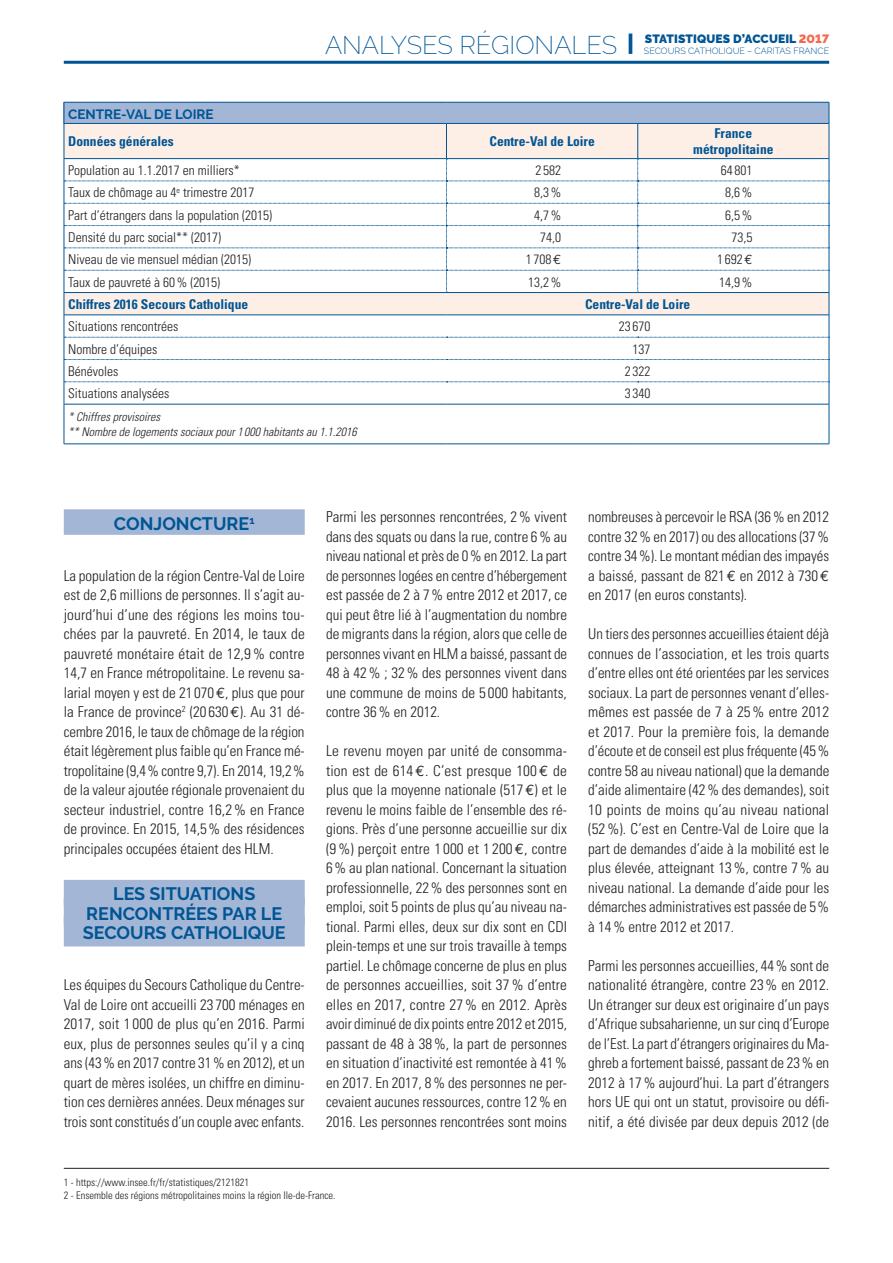
<style>
.page{position:relative;width:893px;height:1263px;background:#fff}
.page>*{position:absolute;margin:0;border:0;box-sizing:border-box;transform-origin:0 0}
.t1{font:200 25.5px "Raleway";color:#005594}
.t2{font:700 18px/19.5px "Raleway";color:#005594;text-align:center}
.t3{font:300 condensed 15px/19.5px "Univers";color:#231f20;text-align:justify}
.t4{font:300 condensed 13.5px "Univers";color:#231f20}
.t5{font:700 condensed 13.5px/16.2px "Univers";color:#005594;text-align:center}
.t6{font:700 13.5px "Raleway";color:#005594}
.t7{font:italic 300 condensed 12px/14.4px "Univers";color:#231f20}
.t8{font:900 12px "Raleway";letter-spacing:.01em;color:#005594}
.t9{font:300 condensed 10.5px/13.5px "Univers";color:#231f20}
.t10{font:300 9px "Raleway";color:#005594}
.s1{font-weight:900;font-size:22.5px}
.s2{color:#f26b50}
.s3{font-family:"Euro Mono";font-weight:400;font-stretch:normal}
</style>
<div class="page">
<hr style="left:64px;top:61px;width:765px;height:3px;background:#005594">
<div style="left:64px;top:509px;width:241px;height:26px;background:#a3b6d6"></div>
<div style="left:64px;top:880px;width:241px;height:25px;background:#a3b6d6"></div>
<div style="left:64px;top:898px;width:241px;height:27px;background:#a3b6d6"></div>
<div style="left:64px;top:916px;width:241px;height:30px;background:#a3b6d6"></div>
<hr style="left:64px;top:1168px;width:765px;height:1px;background:#231f20">
<div style="left:64px;top:102px;width:765px;height:21px;background:#a3b6d6"></div>
<div style="left:65px;top:124px;width:764px;height:34px;background:#fdeee6"></div>
<hr style="left:64px;top:102px;width:382px;height:1px;background:#005594">
<svg style="left:64px;top:102px;width:1px;height:21px"></svg>
<hr style="left:446px;top:102px;width:192px;height:1px;background:#005594">
<hr style="left:638px;top:102px;width:191px;height:1px;background:#005594">
<svg style="left:829px;top:102px;width:1px;height:21px"></svg>
<hr style="left:64px;top:123px;width:382px;height:1px;background:#005594">
<hr style="left:64px;top:124px;width:1px;height:34px;background:#005594">
<hr style="left:446px;top:123px;width:192px;height:1px;background:#005594">
<hr style="left:446px;top:124px;width:1px;height:34px;background:#005594">
<hr style="left:638px;top:123px;width:191px;height:1px;background:#005594">
<hr style="left:637px;top:124px;width:1px;height:34px;background:#005594">
<hr style="left:829px;top:124px;width:1px;height:34px;background:#005594">
<hr style="left:64px;top:158px;width:382px;height:1px;background:#005594">
<hr style="left:446px;top:158px;width:192px;height:1px;background:#005594">
<hr style="left:638px;top:158px;width:191px;height:1px;background:#005594">
<hr style="left:64px;top:404px;width:382px;height:1px;background:#005594">
<hr style="left:64px;top:404px;width:1px;height:40px;background:#005594">
<hr style="left:446px;top:404px;width:192px;height:1px;background:#005594">
<hr style="left:638px;top:404px;width:191px;height:1px;background:#005594">
<hr style="left:829px;top:404px;width:1px;height:40px;background:#005594">
<hr style="left:64px;top:444px;width:382px;height:1px;background:#005594">
<hr style="left:446px;top:444px;width:192px;height:1px;background:#005594">
<hr style="left:638px;top:444px;width:191px;height:1px;background:#005594">
<svg style="left:64px;top:159px;width:766px;height:245px"></svg>
<h1 class="t1" style="left:325px;top:30px;width:311px">ANALYSES RÉGIONALES <span class="s1">|</span></h1>
<p class="t8" style="left:645px;top:32px;width:186px">STATISTIQUES D’ACCUEIL <span class="s2">2017</span></p>
<p class="t10" style="left:644px;top:45px;width:187px">SECOURS CATHOLIQUE – CARITAS FRANCE</p>
<p class="t6" style="left:68px;top:107px;width:147px">CENTRE-VAL DE LOIRE</p>
<p class="t5" style="left:68px;top:133px;width:107px">Données générales</p>
<p class="t5" style="left:489px;top:133px;width:107px">Centre-Val de Loire</p>
<p class="t5" style="left:693px;top:125px;width:82px">France métropolitaine</p>
<p class="t4" style="left:68px;top:162px;width:173px">Population au 1.1.2017 en milliers*</p>
<p class="t4" style="left:536px;top:162px;width:27px">2 582</p>
<p class="t4" style="left:721px;top:162px;width:33px">64 801</p>
<p class="t4" style="left:68px;top:184px;width:188px">Taux de chômage au 4<sup>e</sup> trimestre 2017</p>
<p class="t4" style="left:534px;top:184px;width:29px">8,3%</p>
<p class="t4" style="left:725px;top:184px;width:29px">8,6%</p>
<p class="t4" style="left:68px;top:207px;width:205px">Part d’étrangers dans la population (2015)</p>
<p class="t4" style="left:534px;top:207px;width:29px">4,7%</p>
<p class="t4" style="left:725px;top:207px;width:29px">6,5%</p>
<p class="t4" style="left:68px;top:229px;width:154px">Densité du parc social** (2017)</p>
<p class="t4" style="left:540px;top:229px;width:22px">74,0</p>
<p class="t4" style="left:731px;top:229px;width:22px">73,5</p>
<p class="t4" style="left:68px;top:251px;width:184px">Niveau de vie mensuel médian (2015)</p>
<p class="t4" style="left:526px;top:251px;width:37px">1708<span class="s3">€</span></p>
<p class="t4" style="left:717px;top:251px;width:37px">1692<span class="s3">€</span></p>
<p class="t4" style="left:68px;top:274px;width:154px">Taux de pauvreté à 60% (2015)</p>
<p class="t4" style="left:528px;top:274px;width:35px">13,2%</p>
<p class="t4" style="left:719px;top:274px;width:35px">14,9%</p>
<p class="t5" style="left:68px;top:296px;width:181px">Chiffres 2016 Secours Catholique</p>
<p class="t5" style="left:585px;top:296px;width:107px">Centre-Val de Loire</p>
<p class="t4" style="left:68px;top:318px;width:112px">Situations rencontrées</p>
<p class="t4" style="left:619px;top:318px;width:33px">23 670</p>
<p class="t4" style="left:68px;top:341px;width:91px">Nombre d’équipes</p>
<p class="t4" style="left:632px;top:341px;width:19px">137</p>
<p class="t4" style="left:68px;top:363px;width:52px">Bénévoles</p>
<p class="t4" style="left:625px;top:363px;width:27px">2 322</p>
<p class="t4" style="left:68px;top:385px;width:103px">Situations analysées</p>
<p class="t4" style="left:625px;top:385px;width:27px">3 340</p>
<p class="t7" style="left:68px;top:410px;width:290px">* Chiffres provisoires<br>** Nombre de logements sociaux pour 1 000 habitants au 1.1.2016</p>
<p class="t2" style="left:114px;top:514px;width:142px">CONJONCTURE<sup>1</sup></p>
<p class="t3" style="left:64px;top:565px;width:243px">La population de la région Centre-Val de Loire est de 2,6 millions de personnes. Il s’agit au&shy;jourd’hui d’une des régions les moins tou&shy;chées par la pauvreté. En 2014, le taux de pauvreté monétaire était de 12,9% contre 14,7 en France métropolitaine. Le revenu sa&shy;larial moyen y est de 21 070<span class="s3">€</span>, plus que pour la France de province<sup>2</sup> (20 630<span class="s3">€</span>). Au 31 dé&shy;cembre 2016, le taux de chômage de la région était légèrement plus faible qu’en France mé&shy;tropolitaine (9,4% contre 9,7). En 2014, 19,2% de la valeur ajoutée régionale provenaient du secteur industriel, contre 16,2% en France de province. En 2015, 14,5% des résidences principales occupées étaient des HLM.</p>
<p class="t2" style="left:83px;top:884px;width:204px">LES SITUATIONS<br>RENCONTRÉES PAR LE<br>SECOURS CATHOLIQUE</p>
<p class="t3" style="left:64px;top:975px;width:242px">Les équipes du Secours Catholique du Centre-Val de Loire ont accueilli 23 700 ménages en 2017, soit 1 000 de plus qu’en 2016. Parmi eux, plus de personnes seules qu’il y a cinq ans (43% en 2017 contre 31% en 2012), et un quart de mères isolées, un chiffre en diminu&shy;tion ces dernières années. Deux ménages sur trois sont constitués d’un couple avec enfants.</p>
<p class="t3" style="left:326px;top:507px;width:243px">Parmi les personnes rencontrées, 2% vivent dans des squats ou dans la rue, contre 6% au niveau national et près de 0% en 2012. La part de personnes logées en centre d’hébergement est passée de 2 à 7% entre 2012 et 2017, ce qui peut être lié à l’augmentation du nombre de migrants dans la région, alors que celle de personnes vivant en HLM a baissé, passant de 48 à 42% ; 32% des personnes vivent dans une commune de moins de 5 000 habitants, contre 36% en 2012.</p>
<p class="t3" style="left:326px;top:741px;width:243px">Le revenu moyen par unité de consomma&shy;tion est de 614<span class="s3">€</span>. C’est presque 100<span class="s3">€</span> de plus que la moyenne nationale (517<span class="s3">€</span>) et le revenu le moins faible de l’ensemble des ré&shy;gions. Près d’une personne accueillie sur dix (9%) perçoit entre 1 000 et 1 200<span class="s3">€</span>, contre 6% au plan national. Concernant la situation professionnelle, 22% des personnes sont en emploi, soit 5 points de plus qu’au niveau na&shy;tional. Parmi elles, deux sur dix sont en CDI plein-temps et une sur trois travaille à temps partiel. Le chômage concerne de plus en plus de personnes accueillies, soit 37% d’entre elles en 2017, contre 27% en 2012. Après avoir diminué de dix points entre 2012 et 2015, passant de 48 à 38%, la part de personnes en situation d’inactivité est remontée à 41% en 2017. En 2017, 8% des personnes ne per&shy;cevaient aucunes ressources, contre 12% en 2016. Les personnes rencontrées sont moins</p>
<p class="t9" style="left:64px;top:1175px;width:273px">1 - https://www.insee.fr/fr/statistiques/2121821<br>2 - Ensemble des régions métropolitaines moins la région Ile-de-France.</p>
<p class="t3" style="left:588px;top:507px;width:243px">nombreuses à percevoir le RSA (36% en 2012 contre 32% en 2017) ou des allocations (37% contre 34%). Le montant médian des impayés a baissé, passant de 821<span class="s3">€</span> en 2012 à 730<span class="s3">€ </span>en 2017 (en euros constants).</p>
<p class="t3" style="left:588px;top:624px;width:243px">Un tiers des personnes accueillies étaient déjà connues de l’association, et les trois quarts d’entre elles ont été orientées par les services sociaux. La part de personnes venant d’elles&shy;mêmes est passée de 7 à 25% entre 2012 et 2017. Pour la première fois, la demande d’écoute et de conseil est plus fréquente (45% contre 58 au niveau national) que la demande d’aide alimentaire (42% des demandes), soit 10 points de moins qu’au niveau national (52%). C’est en Centre-Val de Loire que la part de demandes d’aide à la mobilité est le plus élevée, atteignant 13%, contre 7% au niveau national. La demande d’aide pour les démarches administratives est passée de 5% à 14% entre 2012 et 2017.</p>
<p class="t3" style="left:588px;top:955px;width:243px">Parmi les personnes accueillies, 44% sont de nationalité étrangère, contre 23% en 2012.<br>Un étranger sur deux est originaire d’un pays d’Afrique subsaharienne, un sur cinq d’Europe de l’Est. La part d’étrangers originaires du Ma&shy;ghreb a fortement baissé, passant de 23% en 2012 à 17% aujourd’hui. La part d’étrangers hors UE qui ont un statut, provisoire ou défi&shy;nitif, a été divisée par deux depuis 2012 (de</p>
</div>
